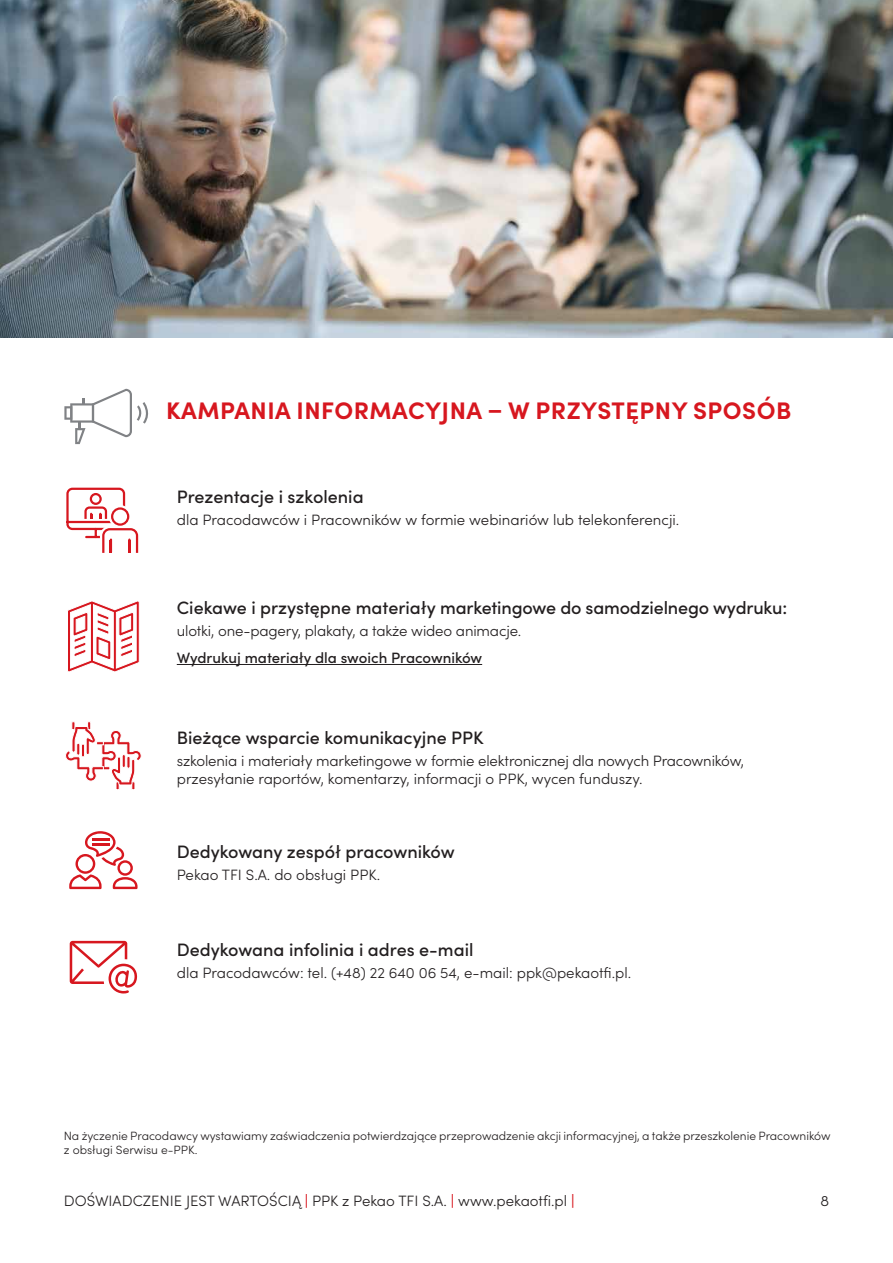
<style>
.page{position:relative;width:893px;height:1263px;background:#fff}
.page>*{position:absolute;margin:0;border:0;box-sizing:border-box;transform-origin:0 0}
.t1{font:700 24px "Sofia Pro";letter-spacing:.02em;color:#d7171f}
.t2{font:500 18px "Sofia Pro";color:#231f20}
.t3{font:300 15px/18px "Sofia Pro";letter-spacing:-.01em;color:#231f20}
.t4{font:500 15px "Sofia Pro";color:#231f20}
.t5{font:300 12px/14.4px "Sofia Pro";color:#231f20}
.s1{font-weight:600;color:#d7171f}
</style>
<div class="page">
<svg style="left:64px;top:389px;width:85px;height:55px"></svg>
<img style="left:0;top:0;width:893px;height:337px">
<hr style="left:177px;top:664px;width:305px;height:1px;background:#231f20">
<svg style="left:69px;top:831px;width:69px;height:58px"></svg>
<svg style="left:65px;top:721px;width:77px;height:69px"></svg>
<div style="left:76px;top:743px;width:4px;height:12px;border:1px solid #fff;border-radius:2px"></div>
<div style="left:81px;top:744px;width:4px;height:13px;border:1px solid #fff;border-radius:2px"></div>
<svg style="left:70px;top:941px;width:67px;height:52px"></svg>
<svg style="left:66px;top:487px;width:73px;height:66px"></svg>
<svg style="left:67px;top:601px;width:73px;height:71px"></svg>
<p class="t1" style="left:166px;top:392px;width:627px">KAMPANIA INFORMACYJNA – W PRZYSTĘPNY SPOSÓB</p>
<p class="t2" style="left:177px;top:483px;width:188px">Prezentacje i szkolenia</p>
<p class="t3" style="left:177px;top:510px;width:504px">dla Pracodawców i Pracowników w formie webinariów lub telekonferencji.</p>
<p class="t2" style="left:177px;top:595px;width:612px">Ciekawe i przystępne materiały marketingowe do samodzielnego wydruku:</p>
<p class="t3" style="left:177px;top:621px;width:346px">ulotki, one-pagery, plakaty, a także wideo animacje.</p>
<p class="t4" style="left:177px;top:647px;width:307px">Wydrukuj materiały dla swoich Pracowników</p>
<p class="t2" style="left:177px;top:724px;width:308px">Bieżące wsparcie komunikacyjne PPK</p>
<p class="t3" style="left:177px;top:751px;width:569px">szkolenia i materiały marketingowe w formie elektronicznej dla nowych Pracowników, przesyłanie raportów, komentarzy, informacji o PPK, wycen funduszy.</p>
<p class="t2" style="left:177px;top:838px;width:280px">Dedykowany zespół pracowników</p>
<p class="t3" style="left:177px;top:865px;width:205px">Pekao TFI S.A. do obsługi PPK.</p>
<p class="t2" style="left:177px;top:936px;width:298px">Dedykowana infolinia i adres e-mail</p>
<p class="t3" style="left:177px;top:963px;width:456px">dla Pracodawców: tel. (+48) 22 640 06 54, e-mail: ppk@pekaotfi.pl.</p>
<p class="t5" style="left:64px;top:1128px;width:768px">Na życzenie Pracodawcy wystawiamy zaświadczenia potwierdzające przeprowadzenie akcji informacyjnej, a także przeszkolenie Pracowników z obsługi Serwisu e-PPK.</p>
<p class="t3" style="left:64px;top:1191px;width:512px">DOŚWIADCZENIE JEST WARTOŚCIĄ <span class="s1">|</span> PPK z Pekao TFI S.A. <span class="s1">|</span> www.pekaotfi.pl <span class="s1">|</span></p>
<p class="t3" style="left:820px;top:1191px;width:10px">8</p>
</div>
